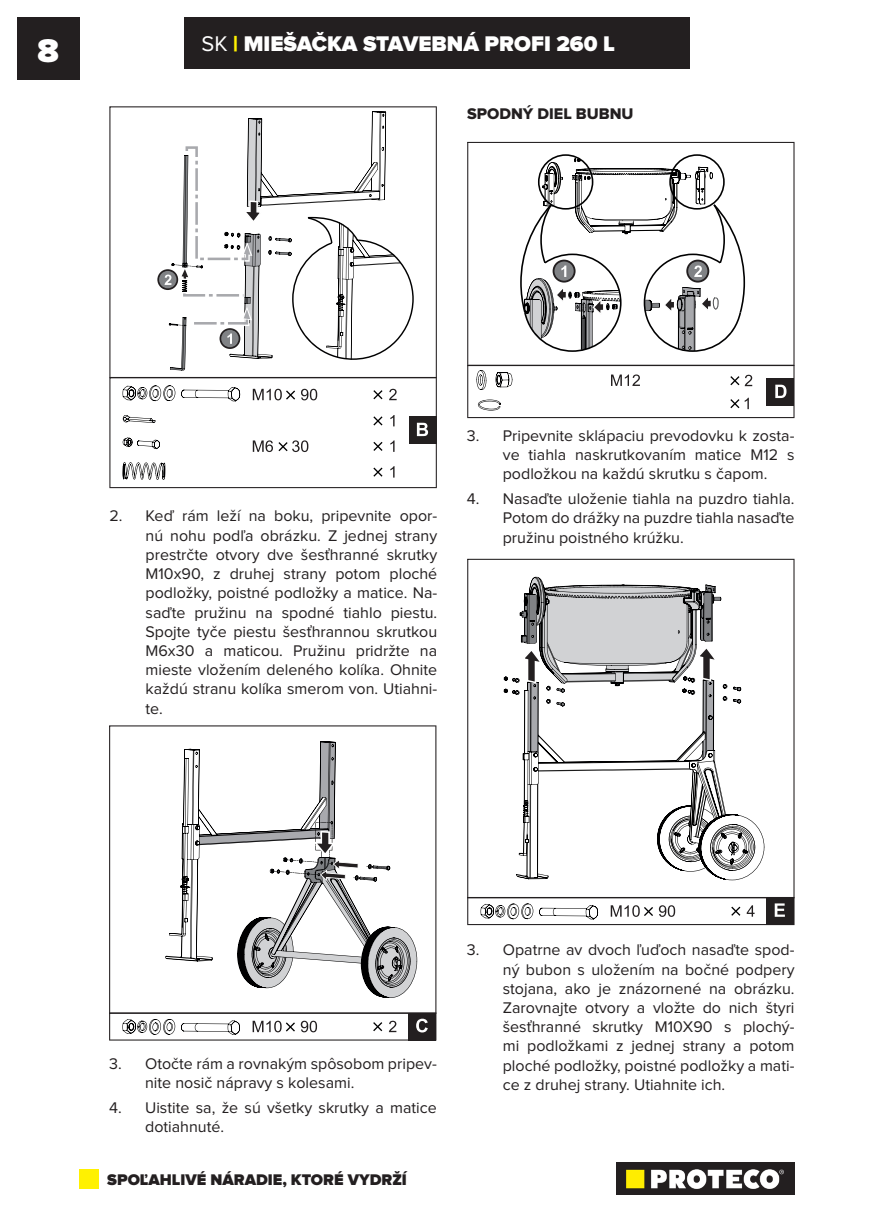
<style>
.page{position:relative;width:874px;height:1225px;background:#fff}
.page>*{position:absolute;margin:0;border:0;box-sizing:border-box;transform-origin:0 0}
.t1{font:900 34px "Proxima Nova";color:#fff}
.t2{font:900 22px "Proxima Nova";color:#fff}
.t3{font:16px/19.2px "Proxima Nova";color:#231f20;text-align:justify}
.t4{font:900 16px "Proxima Nova";color:#231f20}
.t5{font:16px "Proxima Nova Extrabld";color:#231f20}
.s1{font-weight:400}
.s2{color:#fff101}
</style>
<div class="page">
<div style="left:17px;top:17px;width:62px;height:62px;background:#231f20"></div>
<img style="left:616px;top:1162px;width:178px;height:33px">
<div style="left:79px;top:1169px;width:20px;height:19px;background:#fff101"></div>
<div style="left:184px;top:17px;width:505px;height:51px;background:#231f20"></div>
<svg style="left:109px;top:106px;width:327px;height:271px"></svg>
<svg style="left:109px;top:377px;width:327px;height:111px"></svg>
<svg style="left:169px;top:111px;width:217px;height:259px"></svg>
<svg style="left:262px;top:118px;width:117px;height:241px"></svg>
<svg style="left:269px;top:217px;width:144px;height:143px"></svg>
<svg style="left:157px;top:118px;width:105px;height:253px"></svg>
<svg style="left:109px;top:725px;width:327px;height:287px"></svg>
<svg style="left:109px;top:1012px;width:327px;height:28px"></svg>
<svg style="left:166px;top:741px;width:251px;height:257px"></svg>
<svg style="left:467px;top:142px;width:327px;height:223px"></svg>
<svg style="left:467px;top:365px;width:327px;height:53px"></svg>
<svg style="left:520px;top:154px;width:224px;height:198px"></svg>
<svg style="left:467px;top:559px;width:327px;height:338px"></svg>
<svg style="left:467px;top:897px;width:327px;height:28px"></svg>
<svg style="left:503px;top:594px;width:12px;height:245px"></svg>
<svg style="left:544px;top:585px;width:220px;height:295px"></svg>
<svg style="left:515px;top:759px;width:218px;height:120px"></svg>
<svg style="left:512px;top:573px;width:228px;height:186px"></svg>
<h1 class="t1" style="left:37px;top:31px;width:23px">8</h1>
<h2 class="t2" style="left:201px;top:31px;width:415px"><span class="s1">SK</span> <span class="s2">|</span> MIEŠAČKA STAVEBNÁ PROFI 260 L</h2>
<p class="t5" style="left:467px;top:104px;width:168px">SPODNÝ DIEL BUBNU</p>
<p class="t3" style="left:145px;top:507px;width:293px;text-indent:-36px">2. Keď rám leží na boku, pripevnite opor&shy;nú nohu podľa obrázku. Z jednej strany prestrčte otvory dve šesťhranné skrutky M10x90, z druhej strany potom ploché podložky, poistné podložky a matice. Na&shy;saďte pružinu na spodné tiahlo piestu.<br>Spojte tyče piestu šesťhrannou skrutkou M6x30 a maticou. Pružinu pridržte na mieste vložením deleného kolíka. Ohnite každú stranu kolíka smerom von. Utiahni&shy;te.</p>
<p class="t3" style="left:502px;top:427px;width:293px;text-indent:-36px">3. Pripevnite sklápaciu prevodovku k zosta&shy;ve tiahla naskrutkovaním matice M12 s podložkou na každú skrutku s čapom.</p>
<p class="t3" style="left:502px;top:490px;width:293px;text-indent:-36px">4. Nasaďte uloženie tiahla na puzdro tiahla.<br>Potom do drážky na puzdre tiahla nasaďte pružinu poistného krúžku.</p>
<p class="t3" style="left:145px;top:1054px;width:293px;text-indent:-36px">3. Otočte rám a rovnakým spôsobom pripev&shy;nite nosič nápravy s kolesami.</p>
<p class="t3" style="left:145px;top:1098px;width:293px;text-indent:-36px">4. Uistite sa, že sú všetky skrutky a matice dotiahnuté.</p>
<p class="t4" style="left:107px;top:1170px;width:301px">SPOĽAHLIVÉ NÁRADIE, KTORÉ VYDRŽÍ</p>
<p class="t3" style="left:502px;top:941px;width:293px;text-indent:-36px">3. Opatrne av dvoch ľuďoch nasaďte spod&shy;ný bubon s uložením na bočné podpery stojana, ako je znázornené na obrázku.<br>Zarovnajte otvory a vložte do nich štyri šesťhranné skrutky M10X90 s plochý&shy;mi podložkami z jednej strany a potom ploché podložky, poistné podložky a mati&shy;ce z druhej strany. Utiahnite ich.</p>
</div>
